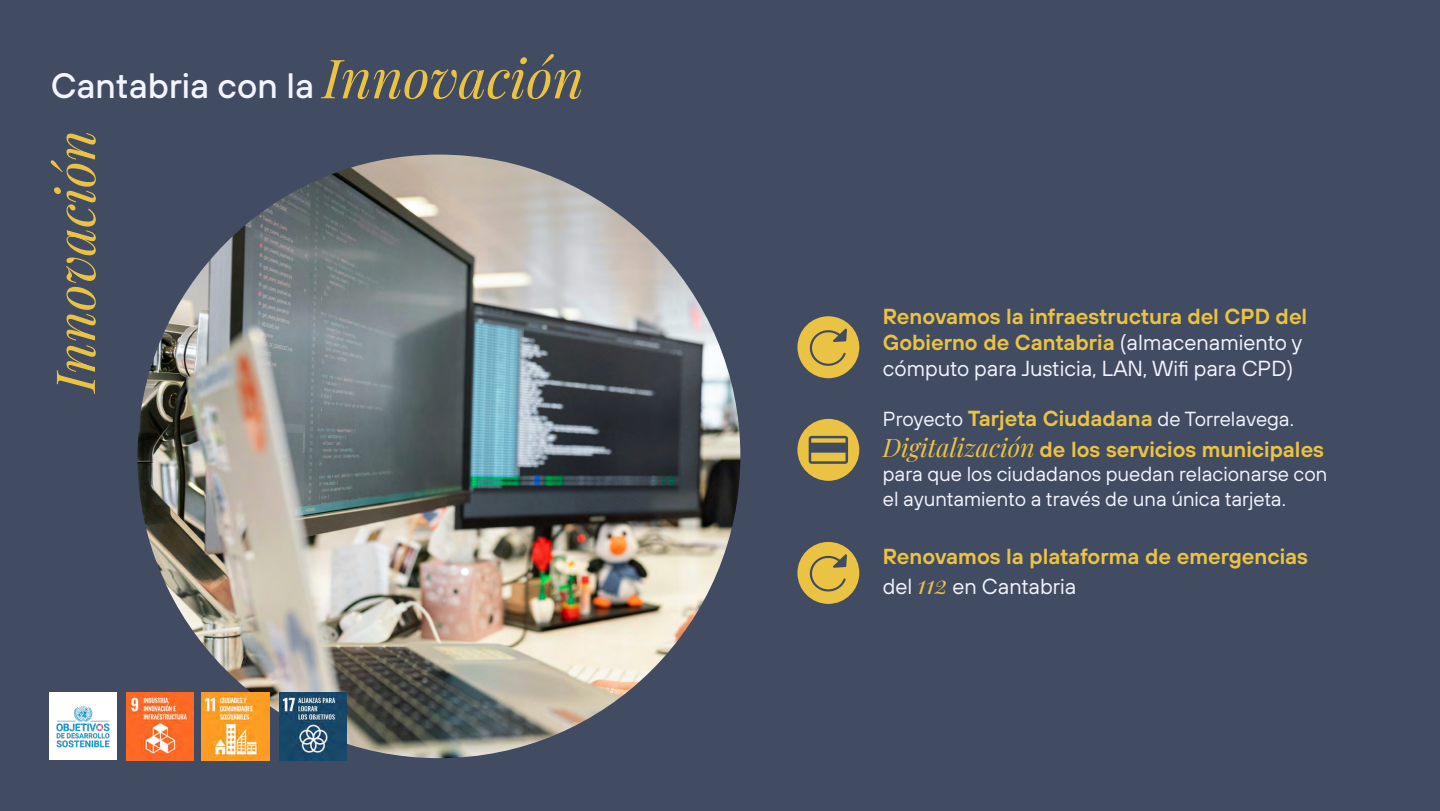
<style>
.page{position:relative;width:1440px;height:811px;background:#fff}
.page>*{position:absolute;margin:0;border:0;box-sizing:border-box;transform-origin:0 0}
.t1{font:italic 54px "Playfair Display";color:#eac344}
.t2{font:500 35.25px "Tele Sans";color:#f2f4ff}
.t3{font:600 21.75px/26.1px "Tele Sans";color:#eac344}
.t4{font:20.33px/24.4px "Tele Sans";color:#f2f4ff}
.s1{font-family:"Playfair Display";font-weight:400;font-style:italic;font-size:54px;color:#eac344}
.s2{font-weight:400;color:#f2f4ff}
.s3{font-weight:600;font-size:21.75px;color:#eac344}
.s4{font-family:"Playfair Display";font-weight:400;font-style:italic;font-size:25.42px}
</style>
<div class="page">
<div style="left:0;top:0;width:1440px;height:810px;background:#414b61"></div>
<img style="left:137px;top:154px;width:603px;height:603px;border-radius:301px">
<img style="left:126px;top:692px;width:68px;height:67px">
<div style="left:49px;top:692px;width:67px;height:67px;background:#fff"></div>
<img style="left:56px;top:706px;width:54px;height:42px">
<img style="left:202px;top:692px;width:67px;height:67px">
<img style="left:279px;top:692px;width:68px;height:67px">
<div style="left:797px;top:316px;width:62px;height:62px;background:#eac344;border-radius:50%"></div>
<svg style="left:809px;top:328px;width:38px;height:38px"></svg>
<div style="left:797px;top:418px;width:62px;height:62px;background:#eac344;border-radius:50%"></div>
<svg style="left:809px;top:435px;width:39px;height:28px"></svg>
<div style="left:797px;top:541px;width:62px;height:62px;background:#eac344;border-radius:50%"></div>
<svg style="left:809px;top:554px;width:38px;height:38px"></svg>
<h2 class="t2" style="left:51px;top:63px;width:535px">Cantabria con la <span class="s1">Innovación</span></h2>
<h1 class="t1" style="left:33px;top:392px;width:263px;rotate:-90deg">Innovación</h1>
<p class="t3" style="left:883px;top:302px;width:426px">Renovamos la infraestructura del CPD del<br>Gobierno de Cantabria <span class="s2">(almacenamiento y cómputo para Justicia, LAN, Wifi para CPD)</span></p>
<p class="t4" style="left:883px;top:406px;width:413px">Proyecto <span class="s3">Tarjeta Ciudadana</span> de Torrelavega.</p>
<p class="t3" style="left:883px;top:435px;width:443px"><span class="s4">Digitalización</span> de los servicios municipales</p>
<p class="t4" style="left:883px;top:461px;width:446px">para que los ciudadanos puedan relacionarse con el ayuntamiento a través de una única tarjeta.</p>
<p class="t3" style="left:883px;top:540px;width:427px;line-height:30.5px">Renovamos la plataforma de emergencias <span class="s2">del</span> <span class="s4">112</span> <span class="s2">en Cantabria</span></p>
</div>
